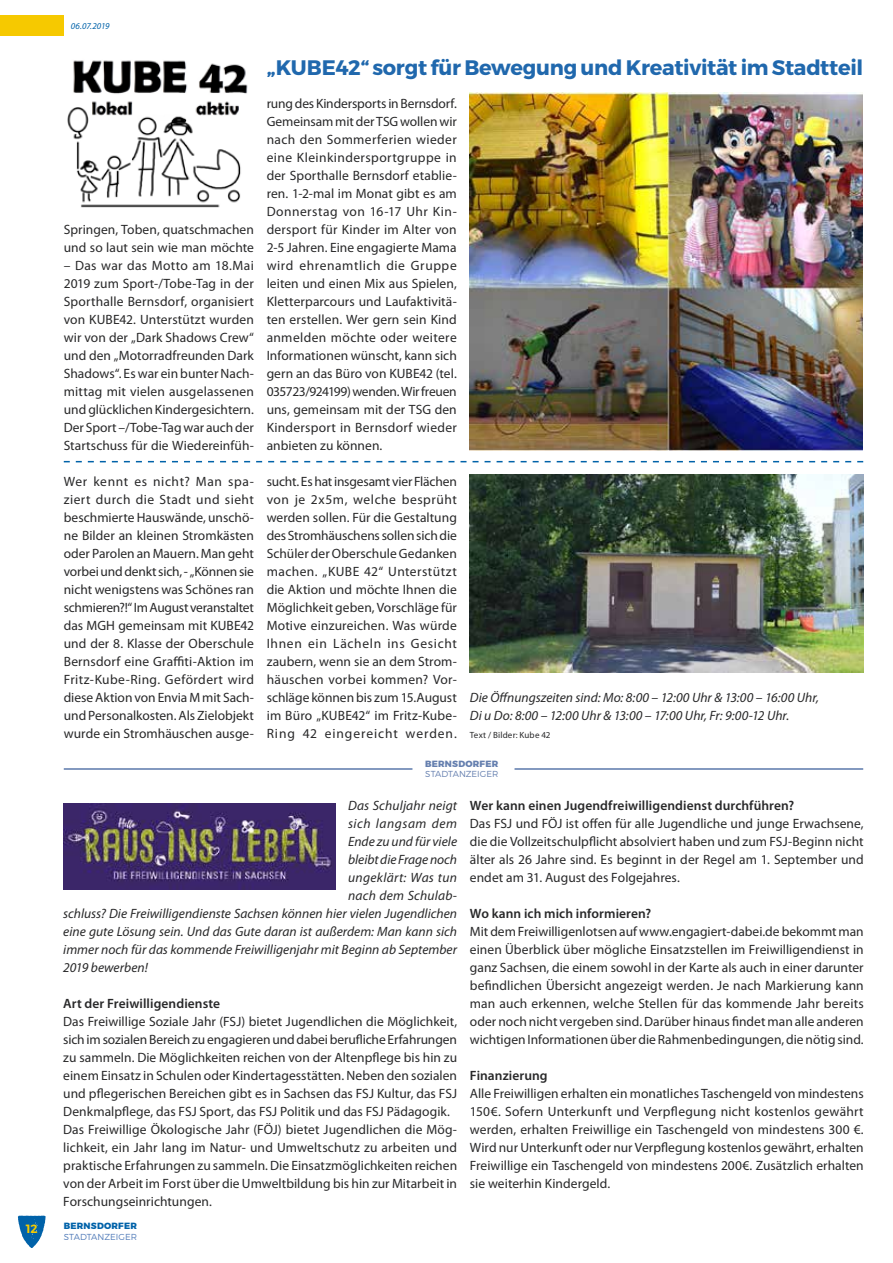
<style>
.page{position:relative;width:893px;height:1263px;background:#fff}
.page>*{position:absolute;margin:0;border:0;box-sizing:border-box;transform-origin:0 0}
.t1{font:700 21px "Montserrat";letter-spacing:-.015em;color:#2068ad}
.t2{font:13.5px/18px "Myriad Pro";letter-spacing:.005em;color:#282829;text-align:justify}
.t3{font:italic 13.5px/18px "Myriad Pro";letter-spacing:.005em;color:#282829}
.t4{font:600 13.5px "Myriad Pro";letter-spacing:.005em;color:#282829}
.t5{font:italic 13.5px "Myriad Pro";letter-spacing:.025em;color:#282829}
.t6{font:italic 13.5px "Myriad Pro";letter-spacing:.04em;color:#282829}
.t7{font:600 12px "Montserrat";color:#f6cb00}
.t8{font:9px "Myriad Pro";letter-spacing:.02em;color:#282829}
.t9{font:800 9px "Montserrat";letter-spacing:.025em;color:#0062a9}
.t10{font:800 9px "Montserrat";letter-spacing:.025em;color:#657faf}
.t11{font:italic 9px "Myriad Pro";letter-spacing:-.015em;color:#0062a9}
.t12{font:300 8.7px "Montserrat";color:#527cb9}
.t13{font:300 8.7px "Montserrat";color:#657faf}
</style>
<div class="page">
<svg style="left:18px;top:1215px;width:28px;height:33px"></svg>
<div style="left:0;top:15px;width:64px;height:21px;background:#f6c900"></div>
<img style="left:63px;top:803px;width:272px;height:86px">
<img style="left:67px;top:60px;width:181px;height:148px">
<img style="left:469px;top:93px;width:394px;height:357px">
<svg style="left:64px;top:461px;width:799px;height:1px"></svg>
<img style="left:470px;top:474px;width:393px;height:198px">
<hr style="left:64px;top:768px;width:348px;height:2px;background:#5c79ab">
<hr style="left:514px;top:768px;width:349px;height:2px;background:#5c79ab">
<p class="t11" style="left:71px;top:20px;width:40px">06.07.2019</p>
<p class="t2" style="left:64px;top:220px;width:192px">Springen, Toben, quatschmachen und so laut sein wie man möchte</p>
<p class="t2" style="left:64px;top:256px;width:192px">– Das war das Motto am 18.Mai 2019 zum Sport-/Tobe-Tag in der Sporthalle Bernsdorf, organisiert von KUBE42. Unterstützt wurden wir von der „Dark Shadows Crew“ und den „Motorradfreunden Dark Shadows“. Es war ein bunter Nach&shy;mittag mit vielen ausgelassenen und glücklichen Kindergesichtern.<br>Der Sport –/Tobe-Tag war auch der Startschuss für die Wiedereinfüh-</p>
<h1 class="t1" style="left:267px;top:54px;width:598px">„KUBE42“ sorgt für Bewegung und Kreativität im Stadtteil</h1>
<p class="t2" style="left:267px;top:94px;width:192px">rung des Kindersports in Bernsdorf.<br>Gemeinsam mit der TSG wollen wir nach den Sommerferien wieder eine Kleinkindersportgruppe in der Sporthalle Bernsdorf etablie&shy;ren. 1-2-mal im Monat gibt es am Donnerstag von 16-17 Uhr Kin&shy;dersport für Kinder im Alter von 2-5 Jahren. Eine engagierte Mama wird ehrenamtlich die Gruppe leiten und einen Mix aus Spielen, Kletterparcours und Laufaktivitä&shy;ten erstellen. Wer gern sein Kind anmelden möchte oder weitere Informationen wünscht, kann sich gern an das Büro von KUBE42 (tel.<br>035723/924199) wenden. Wir freuen uns, gemeinsam mit der TSG den Kindersport in Bernsdorf wieder anbieten zu können.</p>
<p class="t2" style="left:64px;top:472px;width:192px">Wer kennt es nicht? Man spa&shy;ziert durch die Stadt und sieht beschmierte Hauswände, unschö&shy;ne Bilder an kleinen Stromkästen oder Parolen an Mauern. Man geht vorbei und denkt sich, - „Können sie nicht wenigstens was Schönes ran schmieren?!“ Im August veranstaltet das MGH gemeinsam mit KUBE42 und der 8. Klasse der Oberschule Bernsdorf eine Graffiti-Aktion im Fritz-Kube-Ring. Gefördert wird diese Aktion von Envia M mit Sach&shy;und Personalkosten. Als Zielobjekt wurde ein Stromhäuschen ausge-</p>
<p class="t2" style="left:267px;top:472px;width:192px">sucht. Es hat insgesamt vier Flächen von je 2x5m, welche besprüht werden sollen. Für die Gestaltung des Stromhäuschens sollen sich die Schüler der Oberschule Gedanken machen. „KUBE 42“ Unterstützt die Aktion und möchte Ihnen die Möglichkeit geben, Vorschläge für Motive einzureichen. Was würde Ihnen ein Lächeln ins Gesicht zaubern, wenn sie an dem Strom&shy;häuschen vorbei kommen? Vor&shy;schläge können bis zum 15.August im Büro „KUBE42“ im Fritz-Kube-Ring 42 eingereicht werden.</p>
<p class="t10" style="left:425px;top:758px;width:75px">BERNSDORFER</p>
<p class="t13" style="left:425px;top:769px;width:75px">STADTANZEIGER</p>
<p class="t3" style="left:470px;top:688px;width:351px">Die Öffnungszeiten sind: Mo: 8:00 – 12:00 Uhr &amp; 13:00 – 16:00 Uhr,<br>Di u Do: 8:00 – 12:00 Uhr &amp; 13:00 – 17:00 Uhr, Fr: 9:00-12 Uhr.</p>
<p class="t8" style="left:470px;top:729px;width:82px">Text / Bilder: Kube 42</p>
<p class="t3" style="left:348px;top:796px;width:110px">Das Schuljahr neigt</p>
<p class="t6" style="left:348px;top:815px;width:111px">sich langsam dem</p>
<p class="t3" style="left:348px;top:832px;width:111px">Ende zu und für viele</p>
<p class="t3" style="left:348px;top:850px;width:111px">bleibt die Frage noch</p>
<p class="t5" style="left:348px;top:869px;width:110px">ungeklärt: Was tun</p>
<p class="t3" style="left:348px;top:886px;width:110px">nach dem Schulab-</p>
<p class="t3" style="left:63px;top:904px;width:395px">schluss? Die Freiwilligendienste Sachsen können hier vielen Jugendlichen</p>
<p class="t3" style="left:63px;top:922px;width:395px">eine gute Lösung sein. Und das Gute daran ist außerdem: Man kann sich</p>
<p class="t3" style="left:63px;top:940px;width:395px">immer noch für das kommende Freiwilligenjahr mit Beginn ab September</p>
<p class="t3" style="left:63px;top:958px;width:86px">2019 bewerben!</p>
<p class="t4" style="left:63px;top:995px;width:158px">Art der Freiwilligendienste</p>
<p class="t2" style="left:63px;top:1012px;width:395px;text-align:left">Das Freiwillige Soziale Jahr (FSJ) bietet Jugendlichen die Möglichkeit, sich im sozialen Bereich zu engagieren und dabei berufliche Erfahrungen zu sammeln. Die Möglichkeiten reichen von der Altenpflege bis hin zu einem Einsatz in Schulen oder Kindertagesstätten. Neben den sozialen und pflegerischen Bereichen gibt es in Sachsen das FSJ Kultur, das FSJ Denkmalpflege, das FSJ Sport, das FSJ Politik und das FSJ Pädagogik.<br>Das Freiwillige Ökologische Jahr (FÖJ) bietet Jugendlichen die Mög&shy;lichkeit, ein Jahr lang im Natur- und Umweltschutz zu arbeiten und praktische Erfahrungen zu sammeln. Die Einsatzmöglichkeiten reichen von der Arbeit im Forst über die Umweltbildung bis hin zur Mitarbeit in Forschungseinrichtungen.</p>
<p class="t7" style="left:26px;top:1221px;width:13px">12</p>
<p class="t9" style="left:64px;top:1220px;width:75px">BERNSDORFER</p>
<p class="t12" style="left:64px;top:1231px;width:75px">STADTANZEIGER</p>
<p class="t4" style="left:470px;top:797px;width:326px">Wer kann einen Jugendfreiwilligendienst durchführen?</p>
<p class="t2" style="left:470px;top:814px;width:395px">Das FSJ und FÖJ ist offen für alle Jugendliche und junge Erwachsene, die die Vollzeitschulpflicht absolviert haben und zum FSJ-Beginn nicht älter als 26 Jahre sind. Es beginnt in der Regel am 1. September und endet am 31. August des Folgejahres.</p>
<p class="t4" style="left:470px;top:905px;width:183px">Wo kann ich mich informieren?</p>
<p class="t2" style="left:470px;top:922px;width:395px">Mit dem Freiwilligenlotsen auf www.engagiert-dabei.de bekommt man einen Überblick über mögliche Einsatzstellen im Freiwilligendienst in ganz Sachsen, die einem sowohl in der Karte als auch in einer darunter befindlichen Übersicht angezeigt werden. Je nach Markierung kann man auch erkennen, welche Stellen für das kommende Jahr bereits oder noch nicht vergeben sind. Darüber hinaus findet man alle anderen wichtigen Informationen über die Rahmenbedingungen, die nötig sind.</p>
<p class="t4" style="left:470px;top:1067px;width:79px">Finanzierung</p>
<p class="t2" style="left:470px;top:1084px;width:395px">Alle Freiwilligen erhalten ein monatliches Taschengeld von mindestens 150€. Sofern Unterkunft und Verpflegung nicht kostenlos gewährt werden, erhalten Freiwillige ein Taschengeld von mindestens 300 €.<br>Wird nur Unterkunft oder nur Verpflegung kostenlos gewährt, erhalten Freiwillige ein Taschengeld von mindestens 200€. Zusätzlich erhalten sie weiterhin Kindergeld.</p>
</div>
